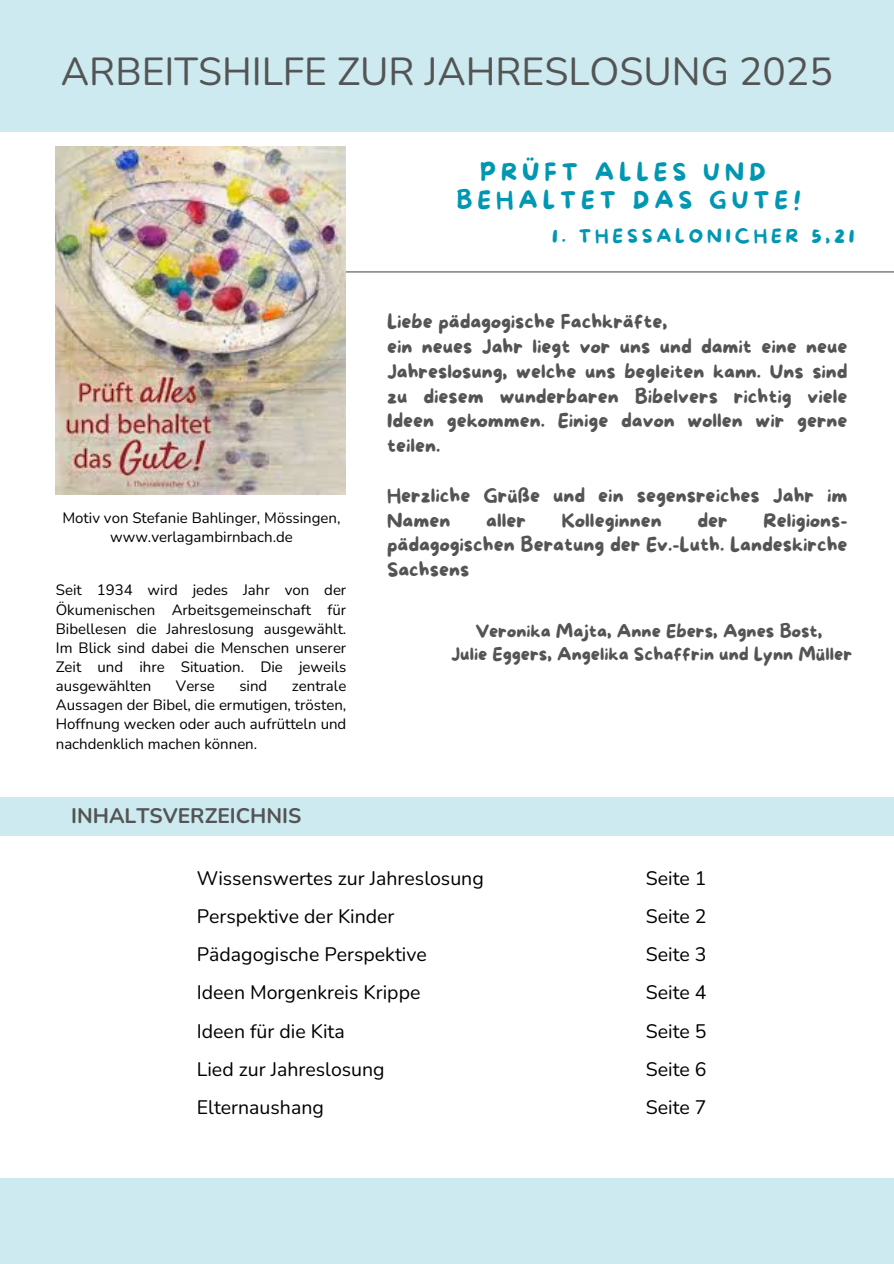
<style>
.page{position:relative;width:894px;height:1264px;background:#fff}
.page>*{position:absolute;margin:0;border:0;box-sizing:border-box;transform-origin:0 0}
.t1{font:39px "Nunito";color:#545454}
.t2{font:24px/27.9px "More Sugar";letter-spacing:.205em;color:#0097b2;text-align:center}
.t3{font:700 21px "Nunito";color:#545454}
.t4{font:19.5px/24.8px "More Sugar";color:#545454}
.t5{font:19.5px/38.2px "Nunito";color:#000}
.t6{font:18.6px "More Sugar";letter-spacing:.205em;color:#0097b2}
.t7{font:18px/22.5px "More Sugar";color:#545454;text-align:center}
.t8{font:15px/19.2px "Nunito";color:#000;text-align:justify}
</style>
<div class="page">
<hr style="left:276px;top:271px;width:617px;height:1px;background:#545454">
<div style="left:0;top:0;width:893px;height:131px;background:#cceaef"></div>
<div style="left:0;top:1178px;width:893px;height:85px;background:#cceaef"></div>
<div style="left:0;top:797px;width:893px;height:39px;background:#cceaef"></div>
<img style="left:56px;top:147px;width:289px;height:348px">
<h1 class="t1" style="left:61px;top:46px;width:773px">ARBEITSHILFE ZUR JAHRESLOSUNG 2025</h1>
<p class="t8" style="left:62px;top:508px;width:279px;text-align:center">Motiv von Stefanie Bahlinger, Mössingen, www.verlagambirnbach.de</p>
<h3 class="t8" style="left:56px;top:581px;width:292px">Seit 1934 wird jedes Jahr von der Ökumenischen Arbeitsgemeinschaft für Bibellesen die Jahreslosung ausgewählt.<br>Im Blick sind dabei die Menschen unserer Zeit und ihre Situation. Die jeweils ausgewählten</h3>
<h3 class="t8" style="left:56px;top:676px;width:292px;text-indent:236px">zentrale Aussagen der Bibel, die ermutigen, trösten, Hoffnung wecken oder auch aufrütteln und nachdenklich machen können.</h3>
<h3 class="t8" style="left:176px;top:676px;width:40px">Verse</h3>
<h3 class="t8" style="left:239px;top:676px;width:29px">sind</h3>
<p class="t3" style="left:71px;top:801px;width:231px">INHALTSVERZEICHNIS</p>
<p class="t2" style="left:456px;top:159px;width:346px">PRÜFT ALLES UND<br>BEHALTET DAS GUTE!</p>
<h6 class="t6" style="left:552px;top:226px;width:304px">1. THESSALONICHER 5,21</h6>
<p class="t4" style="left:387px;top:311px;width:462px">Liebe pädagogische Fachkräfte,<br>ein neues Jahr liegt vor uns und damit eine neue Jahreslosung, welche uns begleiten kann. Uns sind zu diesem wunderbaren Bibelvers richtig viele Ideen gekommen. Einige davon wollen wir gerne teilen.</p>
<h2 class="t4" style="left:387px;top:484px;width:462px">Herzliche Grüße und ein segensreiches Jahr im<br>Namen</h2>
<h2 class="t4" style="left:486px;top:509px;width:41px">aller</h2>
<h2 class="t4" style="left:561px;top:509px;width:101px">Kolleginnen</h2>
<h2 class="t4" style="left:697px;top:509px;width:32px">der</h2>
<h2 class="t4" style="left:387px;top:509px;width:462px;text-align:justify;text-indent:376px">Religions&shy;pädagogischen Beratung der Ev.-Luth. Landeskirche Sachsens</h2>
<h5 class="t7" style="left:451px;top:621px;width:402px">Veronika Majta, Anne Ebers, Agnes Bost,<br>Julie Eggers, Angelika Schaffrin und Lynn Müller</h5>
<h4 class="t5" style="left:197px;top:859px;width:288px">Wissenswertes zur Jahreslosung<br>Perspektive der Kinder<br>Pädagogische Perspektive<br>Ideen Morgenkreis Krippe<br>Ideen für die Kita<br>Lied zur Jahreslosung<br>Elternaushang</h4>
<h4 class="t5" style="left:645px;top:859px;width:62px;text-align:justify">Seite 1<br>Seite 2<br>Seite 3<br>Seite 4<br>Seite 5<br>Seite 6<br>Seite 7</h4>
</div>
